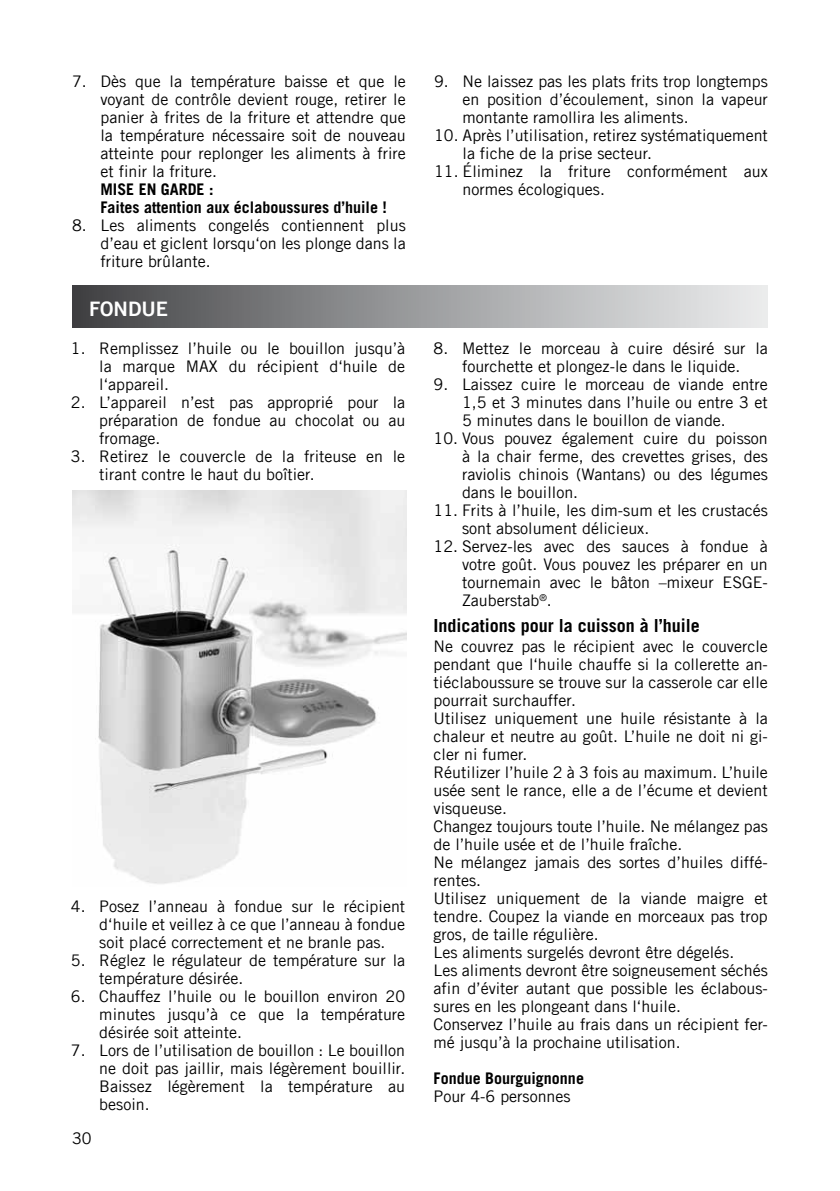
<style>
.page{position:relative;width:840px;height:1191px;background:#fff}
.page>*{position:absolute;margin:0;border:0;box-sizing:border-box;transform-origin:0 0}
.t1{font:20px "Trade Gothic LT Com Bd 2";color:#fff}
.t2{font:700 18px "Trade Gothic LT Com";color:#000}
.t3{font:16px/18px "Trade Gothic LT Com";color:#000;text-align:justify}
.t4{font:700 16px/18px "Trade Gothic LT Com";color:#000}
</style>
<div class="page">
<div style="left:72px;top:286px;width:695px;height:41px;background:linear-gradient(to right,#434446,#eff1f2)"></div>
<img style="left:72px;top:490px;width:334px;height:394px">
<p class="t3" style="left:100px;top:72px;width:307px;text-indent:-28px">7. Dès que la température baisse et que le voyant de contrôle devient rouge, retirer le panier à frites de la friture et attendre que la température nécessaire soit de nouveau atteinte pour replonger les aliments à frire et finir la friture.</p>
<p class="t4" style="left:100px;top:180px;width:288px">MISE EN GARDE :<br>Faites attention aux éclaboussures d’huile !</p>
<p class="t3" style="left:100px;top:216px;width:306px;text-indent:-28px">8. Les aliments congelés contiennent plus d’eau et giclent lorsqu‘on les plonge dans la friture brûlante.</p>
<p class="t1" style="left:89px;top:297px;width:80px">FONDUE</p>
<p class="t3" style="left:99px;top:339px;width:307px;text-indent:-28px">1. Remplissez l’huile ou le bouillon jusqu’à la marque MAX du récipient d‘huile de l‘appareil.</p>
<p class="t3" style="left:99px;top:393px;width:307px;text-indent:-28px">2. L’appareil n’est pas approprié pour la préparation de fondue au chocolat ou au fromage.</p>
<p class="t3" style="left:99px;top:447px;width:307px;text-indent:-28px">3. Retirez le couvercle de la friteuse en le tirant contre le haut du boîtier.</p>
<p class="t3" style="left:99px;top:897px;width:307px;text-indent:-28px">4. Posez l’anneau à fondue sur le récipient d‘huile et veillez à ce que l’anneau à fondue soit placé correctement et ne branle pas.</p>
<p class="t3" style="left:99px;top:951px;width:307px;text-indent:-28px">5. Réglez le régulateur de température sur la température désirée.</p>
<p class="t3" style="left:99px;top:987px;width:307px;text-indent:-28px">6. Chauffez l’huile ou le bouillon environ 20 minutes jusqu’à ce que la température désirée soit atteinte.</p>
<p class="t3" style="left:99px;top:1041px;width:307px;text-indent:-28px">7. Lors de l’utilisation de bouillon : Le bouillon ne doit pas jaillir, mais légèrement bouillir.<br>Baissez légèrement la température au besoin.</p>
<p class="t3" style="left:72px;top:1129px;width:21px">30</p>
<p class="t3" style="left:462px;top:72px;width:307px;text-indent:-28px">9. Ne laissez pas les plats frits trop longtemps en position d’écoulement, sinon la vapeur montante ramollira les aliments.</p>
<p class="t3" style="left:462px;top:126px;width:306px;text-indent:-28px">10. Après l’utilisation, retirez systématiquement la fiche de la prise secteur.</p>
<p class="t3" style="left:462px;top:162px;width:307px;text-indent:-28px">11. Éliminez la friture conformément aux normes écologiques.</p>
<p class="t3" style="left:433px;top:339px;width:335px;text-align:center">8. Mettez le morceau à cuire désiré sur la fourchette et plongez-le dans le liquide.</p>
<p class="t3" style="left:461px;top:375px;width:307px;text-indent:-28px">9. Laissez cuire le morceau de viande entre 1,5 et 3 minutes dans l’huile ou entre 3 et 5 minutes dans le bouillon de viande.</p>
<p class="t3" style="left:461px;top:429px;width:307px;text-indent:-28px">10. Vous pouvez également cuire du poisson à la chair ferme, des crevettes grises, des raviolis chinois (Wantans) ou des légumes dans le bouillon.</p>
<p class="t3" style="left:461px;top:501px;width:307px;text-indent:-28px">11. Frits à l’huile, les dim-sum et les crustacés sont absolument délicieux.</p>
<p class="t3" style="left:461px;top:537px;width:307px;text-indent:-28px">12. Servez-les avec des sauces à fondue à votre goût. Vous pouvez les préparer en un tournemain avec le bâton –mixeur ESGE-Zauberstab<sup>®</sup>.</p>
<p class="t2" style="left:433px;top:615px;width:268px">Indications pour la cuisson à l’huile</p>
<p class="t3" style="left:433px;top:637px;width:335px;text-align:left">Ne couvrez pas le récipient avec le couvercle pendant que l‘huile chauffe si la collerette an&shy;tiéclaboussure se trouve sur la casserole car elle pourrait surchauffer.<br>Utilisez uniquement une huile résistante à la chaleur et neutre au goût. L’huile ne doit ni gi&shy;cler ni fumer.<br>Réutilizer l’huile 2 à 3 fois au maximum. L’huile usée sent le rance, elle a de l’écume et devient visqueuse.<br>Changez toujours toute l’huile. Ne mélangez pas de l’huile usée et de l’huile fraîche.<br>Ne mélangez jamais des sortes d’huiles diffé&shy;rentes.<br>Utilisez uniquement de la viande maigre et tendre. Coupez la viande en morceaux pas trop gros, de taille régulière.<br>Les aliments surgelés devront être dégelés.<br>Les aliments devront être soigneusement séchés afin d’éviter autant que possible les éclabous&shy;sures en les plongeant dans l‘huile.<br>Conservez l’huile au frais dans un récipient fer&shy;mé jusqu’à la prochaine utilisation.</p>
<p class="t4" style="left:433px;top:1069px;width:152px">Fondue Bourguignonne</p>
<p class="t3" style="left:433px;top:1087px;width:138px">Pour 4-6 personnes</p>
</div>
